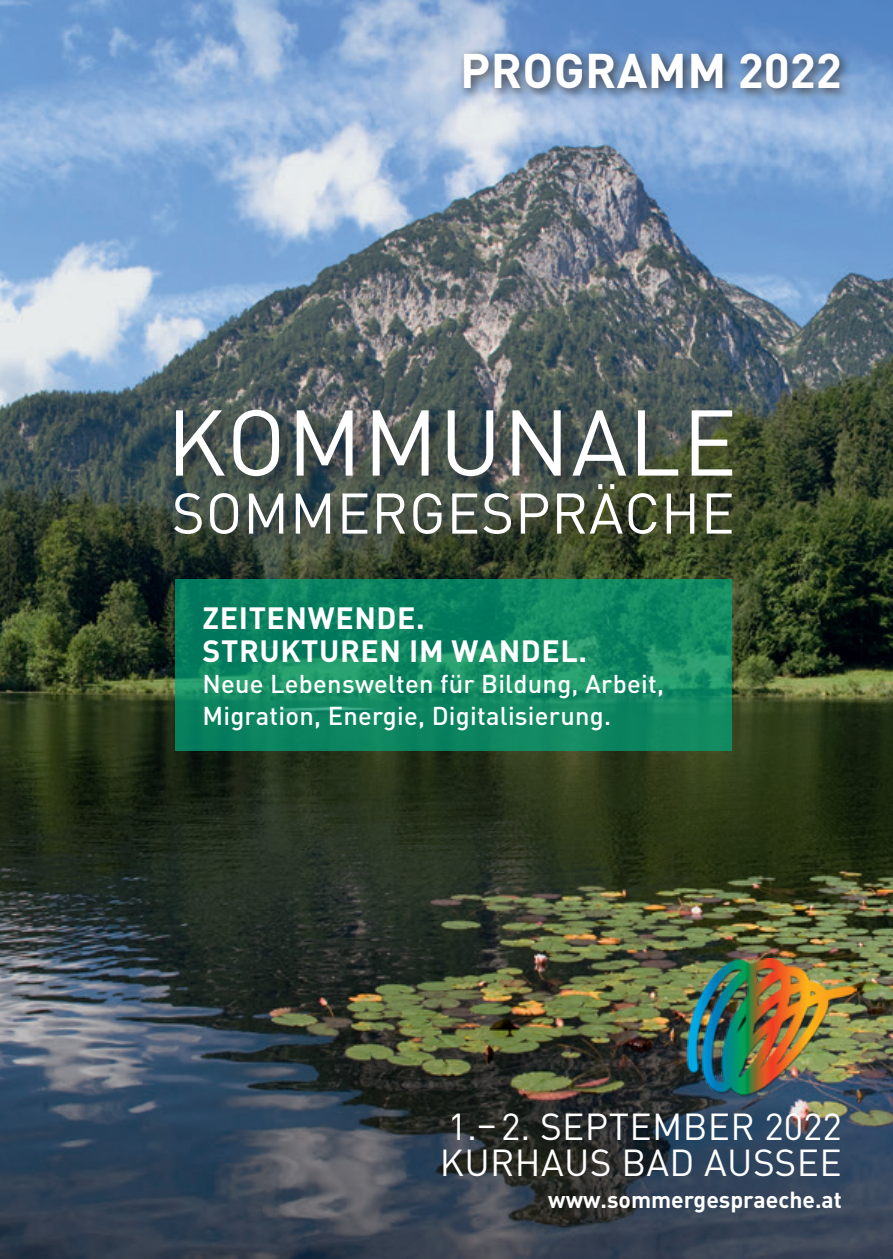
<style>
.page{position:relative;width:893px;height:1259px;background:#fff}
.page>*{position:absolute;margin:0;border:0;box-sizing:border-box;transform-origin:0 0}
.t1{font:91.8px "DIN Pro";letter-spacing:.015em;color:#fff}
.t2{font:56.4px "DIN Pro";letter-spacing:.015em;color:#fff}
.t3{font:700 48px "DIN Pro";letter-spacing:.01em;color:#fff}
.t4{font:37.2px/36px "DIN Pro";letter-spacing:.01em;color:#fff}
.t5{font:700 30.3px/33.6px "DIN Pro";letter-spacing:.02em;color:#fff}
.t6{font:500 25.5px/31.2px "DIN Pro";letter-spacing:.01em;color:#fff}
.t7{font:700 23.1px "DIN Pro";color:#fff}
</style>
<div class="page">
<img style="left:0;top:0;width:893px;height:1259px">
<img style="left:687px;top:958px;width:169px;height:138px">
<svg style="left:175px;top:579px;width:556px;height:172px;background:#0f8762"></svg>
<div style="left:173px;top:406px;width:577px;height:146px;background:#231f20;opacity:.55"></div>
<div style="left:458px;top:46px;width:393px;height:54px;background:#231f20;opacity:.75"></div>
<h3 class="t3" style="left:460px;top:38px;width:383px">PROGRAMM 2022</h3>
<h1 class="t1" style="left:167px;top:380px;width:572px">KOMMUNALE</h1>
<h2 class="t2" style="left:172px;top:475px;width:564px">SOMMERGESPRÄCHE</h2>
<p class="t5" style="left:203px;top:599px;width:386px">ZEITENWENDE.<br>STRUKTUREN IM WANDEL.</p>
<p class="t6" style="left:202px;top:667px;width:463px">Neue Lebenswelten für Bildung, Arbeit,<br>Migration, Energie, Digitalisierung.</p>
<h3 class="t4" style="left:440px;top:1106px;width:404px">1.–2. SEPTEMBER 2022<br>KURHAUS BAD AUSSEE</h3>
<p class="t7" style="left:548px;top:1184px;width:295px">www.sommergespraeche.at</p>
</div>
